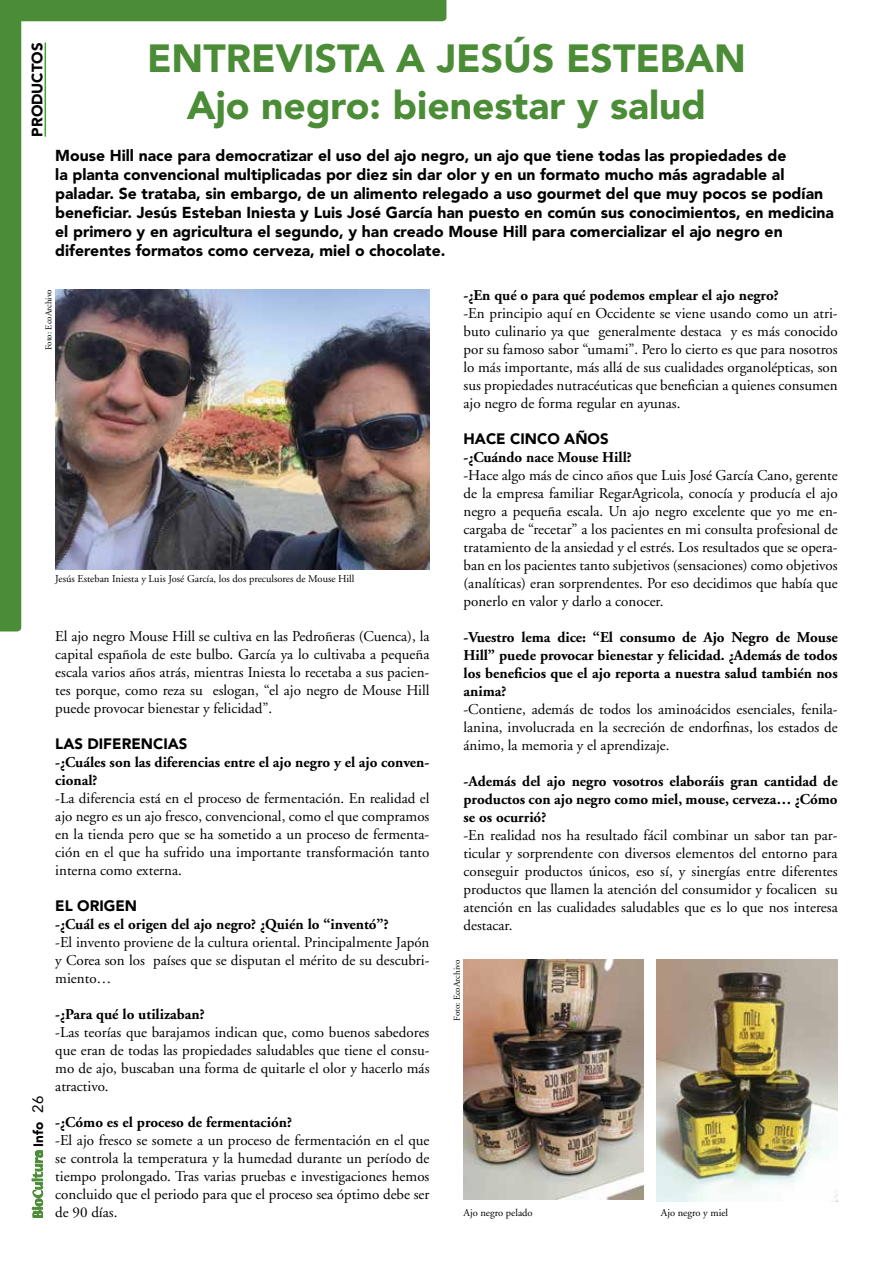
<style>
.page{position:relative;width:893px;height:1263px;background:#fff}
.page>*{position:absolute;margin:0;border:0;box-sizing:border-box;transform-origin:0 0}
.t1{font:900 39px/46.8px "Avenir";color:#4b8c36;text-align:center}
.t2{font:900 15.75px/18.9px "Avenir";color:#000}
.t3{font:15px/18px "Adobe Garamond";color:#000;text-align:justify}
.t4{font:700 15px/18px "Adobe Garamond";color:#000;text-align:justify}
.t5{font:900 15px "Avenir";color:#000}
.t6{font:900 13.5px "Avenir";color:#000}
.t7{font:10.5px "Adobe Garamond";color:#000}
.t8{font:9px "Adobe Garamond";color:#000}
.s1{font-weight:400;font-size:15px}
</style>
<div class="page">
<svg style="left:0;top:0;width:446px;height:631px"></svg>
<svg style="left:32px;top:1150px;width:11px;height:68px"></svg>
<hr style="left:45px;top:43px;width:1px;height:94px;background:#3fa535">
<img style="left:55px;top:289px;width:374px;height:281px">
<img style="left:657px;top:960px;width:181px;height:241px">
<img style="left:463px;top:960px;width:180px;height:240px">
<h1 class="t1" style="left:147px;top:35px;width:600px">ENTREVISTA A JESÚS ESTEBAN<br>Ajo negro: bienestar y salud</h1>
<p class="t2" style="left:55px;top:146px;width:780px">Mouse Hill nace para democratizar el uso del ajo negro, un ajo que tiene todas las propiedades de<br>la planta convencional multiplicadas por diez sin dar olor y en un formato mucho más agradable al paladar. Se trataba, sin embargo, de un alimento relegado a uso gourmet del que muy pocos se podían beneficiar. Jesús Esteban Iniesta y Luis José García han puesto en común sus conocimientos, en medicina el primero y en agricultura el segundo, y han creado Mouse Hill para comercializar el ajo negro en diferentes formatos como cerveza, miel o chocolate.</p>
<p class="t4" style="left:463px;top:287px;width:317px">-¿En qué o para qué podemos emplear el ajo negro?</p>
<p class="t3" style="left:463px;top:305px;width:376px">-En principio aquí en Occidente se viene usando como un atri&shy;buto culinario ya que generalmente destaca y es más conocido por su famoso sabor “umami”. Pero lo cierto es que para nosotros lo más importante, más allá de sus cualidades organolépticas, son sus propiedades nutracéuticas que benefician a quienes consumen ajo negro de forma regular en ayunas.</p>
<p class="t5" style="left:463px;top:430px;width:147px">HACE CINCO AÑOS</p>
<p class="t4" style="left:463px;top:449px;width:170px">-¿Cuándo nace Mouse Hill?</p>
<p class="t3" style="left:463px;top:467px;width:376px">-Hace algo más de cinco años que Luis José García Cano, gerente de la empresa familiar RegarAgricola, conocía y producía el ajo negro a pequeña escala. Un ajo negro excelente que yo me en&shy;cargaba de “recetar” a los pacientes en mi consulta profesional de tratamiento de la ansiedad y el estrés. Los resultados que se opera&shy;ban en los pacientes tanto subjetivos (sensaciones) como objetivos (analíticas) eran sorprendentes. Por eso decidimos que había que ponerlo en valor y darlo a conocer.</p>
<p class="t4" style="left:463px;top:629px;width:376px">-Vuestro lema dice: “El consumo de Ajo Negro de Mouse Hill” puede provocar bienestar y felicidad. ¿Además de todos los beneficios que el ajo reporta a nuestra salud también nos anima?</p>
<p class="t3" style="left:463px;top:701px;width:376px">-Contiene, además de todos los aminoácidos esenciales, fenila&shy;lanina, involucrada en la secreción de endorfinas, los estados de ánimo, la memoria y el aprendizaje.</p>
<p class="t4" style="left:463px;top:773px;width:376px">-Además del ajo negro vosotros elaboráis gran cantidad de productos con ajo negro como miel, mouse, cerveza… ¿Cómo se os ocurrió?</p>
<p class="t3" style="left:463px;top:827px;width:376px">-En realidad nos ha resultado fácil combinar un sabor tan par&shy;ticular y sorprendente con diversos elementos del entorno para conseguir productos únicos, eso sí, y sinergías entre diferentes productos que llamen la atención del consumidor y focalicen su atención en las cualidades saludables que es lo que nos interesa destacar.</p>
<p class="t5" style="left:28px;top:137px;width:96px;rotate:-90deg">PRODUCTOS</p>
<p class="t8" style="left:44px;top:350px;width:63px;rotate:-90deg">Foto: EcoArchivo</p>
<p class="t7" style="left:55px;top:573px;width:301px">Jesús Esteban Iniesta y Luis José García, los dos preculsores de Mouse Hill</p>
<p class="t3" style="left:55px;top:628px;width:376px">El ajo negro Mouse Hill se cultiva en las Pedroñeras (Cuenca), la capital española de este bulbo. García ya lo cultivaba a pequeña escala varios años atrás, mientras Iniesta lo recetaba a sus pacien&shy;tes porque, como reza su eslogan, “el ajo negro de Mouse Hill puede provocar bienestar y felicidad”.</p>
<p class="t5" style="left:55px;top:735px;width:134px">LAS DIFERENCIAS</p>
<p class="t4" style="left:55px;top:754px;width:376px">-¿Cuáles son las diferencias entre el ajo negro y el ajo conven&shy;cional?</p>
<p class="t3" style="left:55px;top:790px;width:376px">-La diferencia está en el proceso de fermentación. En realidad el ajo negro es un ajo fresco, convencional, como el que compramos en la tienda pero que se ha sometido a un proceso de fermenta&shy;ción en el que ha sufrido una importante transformación tanto interna como externa.</p>
<p class="t5" style="left:55px;top:897px;width:83px">EL ORIGEN</p>
<p class="t4" style="left:55px;top:916px;width:335px">-¿Cuál es el origen del ajo negro? ¿Quién lo “inventó”?</p>
<p class="t3" style="left:55px;top:934px;width:376px">-El invento proviene de la cultura oriental. Principalmente Japón y Corea son los países que se disputan el mérito de su descubri&shy;miento…</p>
<p class="t4" style="left:55px;top:1006px;width:151px">-¿Para qué lo utilizaban?</p>
<p class="t3" style="left:55px;top:1024px;width:376px">-Las teorías que barajamos indican que, como buenos sabedores que eran de todas las propiedades saludables que tiene el consu&shy;mo de ajo, buscaban una forma de quitarle el olor y hacerlo más atractivo.</p>
<p class="t4" style="left:55px;top:1114px;width:238px">-¿Cómo es el proceso de fermentación?</p>
<p class="t3" style="left:55px;top:1132px;width:376px">-El ajo fresco se somete a un proceso de fermentación en el que se controla la temperatura y la humedad durante un período de tiempo prolongado. Tras varias pruebas e investigaciones hemos concluido que el periodo para que el proceso sea óptimo debe ser de 90 días.</p>
<p class="t8" style="left:452px;top:1021px;width:63px;rotate:-90deg">Foto: EcoArchivo</p>
<p class="t6" style="left:30px;top:1147px;width:52px;rotate:-90deg">Info <span class="s1">26</span></p>
<p class="t7" style="left:463px;top:1207px;width:71px">Ajo negro pelado</p>
<p class="t7" style="left:661px;top:1207px;width:69px">Ajo negro y miel</p>
</div>
